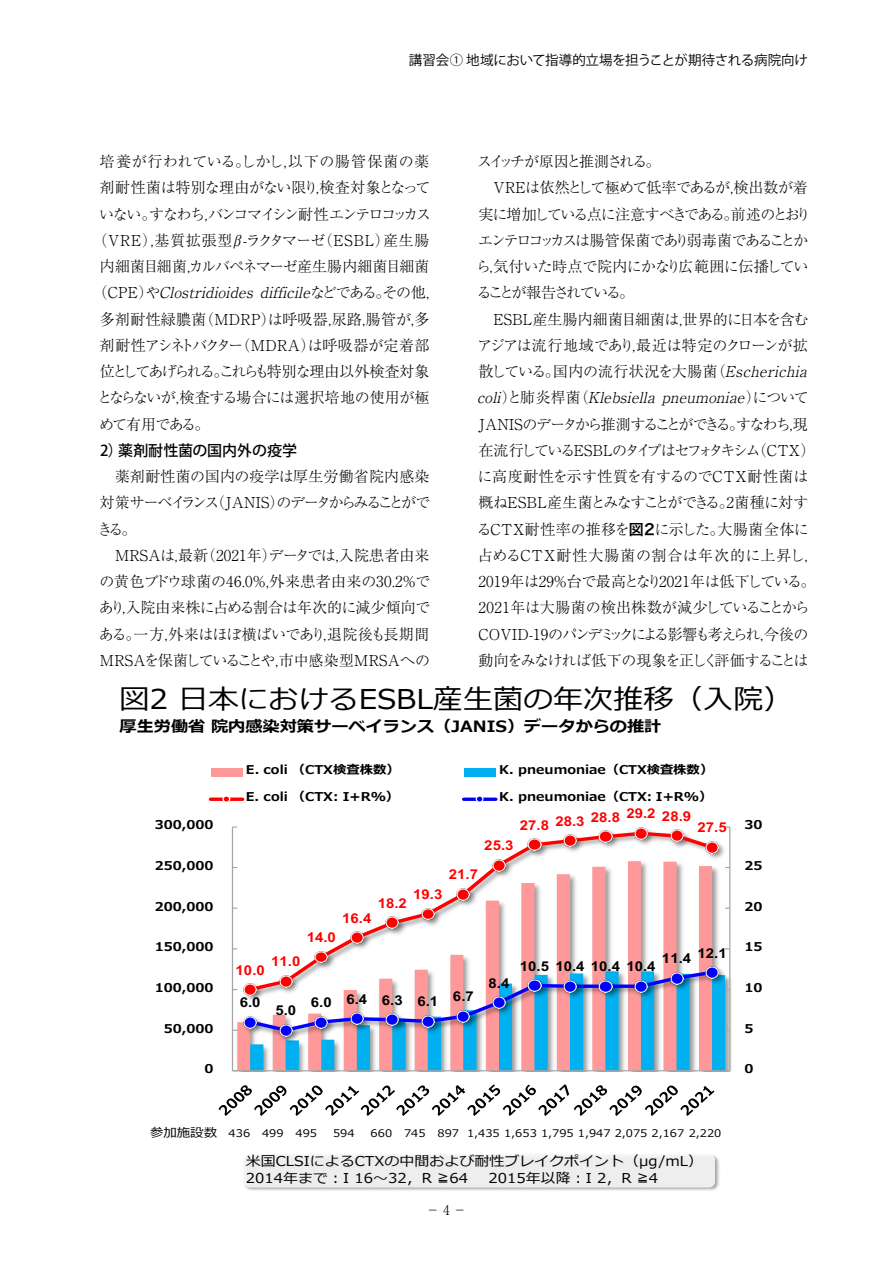
<style>
.page{position:relative;width:893px;height:1263px;background:#fff}
.page>*{position:absolute;margin:0;border:0;box-sizing:border-box;transform-origin:0 0}
.t1{font:27.3px "Meiryo";color:#000;scale:1.1 1}
.t2{font:700 15.6px "Meiryo";color:#000;scale:1.1 1}
.まるの下{font:300 15px/26.2px "Ryumin Pr 6 N";letter-spacing:-.03em;color:#000;text-align:justify}
.まるの下-2{font:300 15px/26.2px "Ryumin Pr 6 N";letter-spacing:-.07em;color:#000}
.まるの下-3{font:300 15px "Ryumin Pr 6 N";letter-spacing:-.115em;color:#000}
.まるの下-4{font:italic 300 15px "Ryumin Pr 6 N";color:#000}
.まるの下-5{font:300 15px "Ryumin Pr 6 N";letter-spacing:.05em;color:#000}
.まるの下-6{font:300 15px "Ryumin Pr 6 N";letter-spacing:.015em;color:#000}
.まるの下-7{font:300 15px "Ryumin Pr 6 N";letter-spacing:.01em;color:#000}
.まるの下-8{font:300 15px "Ryumin Pr 6 N";letter-spacing:-.05em;color:#000}
.まるの下-9{font:300 15px "Ryumin Pr 6 N";letter-spacing:.035em;color:#000}
.t3{font:500 15px "Koz Go Pro";letter-spacing:-.005em;color:#000}
.まるの下-10{font:300 15px "Ryumin Pr 6 N";letter-spacing:-.15em;color:#000}
.まるの下-11{font:300 15px "Ryumin Pr 6 N";letter-spacing:-.095em;color:#000}
.t4{font:13.65px/16.4px "Meiryo";color:#000;scale:1.1 1}
.t5{font:700 13.65px "Arial";color:#f00;scale:1.1 1}
.t6{font:700 13.65px "Arial";color:#000;scale:1.1 1}
.t7{font:700 13.5px "Arial";letter-spacing:.005em;color:#f00;scale:1.1 1}
.t8{font:700 13.5px "Arial";letter-spacing:.005em;color:#000;scale:1.1 1}
.t9{font:13.5px "Koz Go Pro";letter-spacing:-.015em;color:#000}
.t10{font:300 13.5px "Ryumin Pr 6 N";color:#000}
.t11{font:700 12.15px "Meiryo";letter-spacing:-.005em;color:#000;scale:1.1 1}
.t12{font:10.5px "Meiryo";color:#000;scale:1.1 1}
.s1{font-style:normal}
.s2{font-style:italic}
.s3{font-family:"Hira Kaku Pro W6";font-weight:400}
.s4{font-size:12.15px}
</style>
<div class="page">
<img style="left:245px;top:1156px;width:473px;height:35px">
<div style="left:244px;top:1154px;width:471px;height:33px;background:#eeeeef"></div>
<svg style="left:250px;top:987px;width:475px;height:83px"></svg>
<hr style="left:729px;top:827px;width:1px;height:244px;background:#a5a5a6">
<hr style="left:232px;top:827px;width:1px;height:244px;background:#a5a5a6">
<hr style="left:232px;top:1070px;width:498px;height:1px;background:#a5a5a6">
<img style="left:245px;top:987px;width:479px;height:54px">
<img style="left:717px;top:843px;width:8px;height:16px">
<img style="left:240px;top:1020px;width:27px;height:17px">
<img style="left:276px;top:1036px;width:26px;height:9px">
<img style="left:312px;top:1036px;width:26px;height:1px">
<img style="left:717px;top:963px;width:12px;height:24px">
<svg style="left:329px;top:830px;width:388px;height:163px"></svg>
<svg style="left:350px;top:931px;width:13px;height:12px"></svg>
<svg style="left:386px;top:917px;width:13px;height:12px"></svg>
<svg style="left:421px;top:908px;width:13px;height:12px"></svg>
<svg style="left:457px;top:888px;width:13px;height:12px"></svg>
<img style="left:492px;top:859px;width:14px;height:12px">
<svg style="left:528px;top:839px;width:13px;height:12px"></svg>
<img style="left:563px;top:835px;width:14px;height:12px">
<svg style="left:599px;top:831px;width:13px;height:12px"></svg>
<svg style="left:634px;top:827px;width:13px;height:12px"></svg>
<svg style="left:670px;top:830px;width:13px;height:12px"></svg>
<img style="left:705px;top:841px;width:14px;height:12px">
<svg style="left:244px;top:951px;width:472px;height:85px"></svg>
<img style="left:705px;top:966px;width:14px;height:12px">
<svg style="left:219px;top:1084px;width:495px;height:32px"></svg>
<div style="left:211px;top:768px;width:31px;height:8px;background:#f99"></div>
<div style="left:464px;top:768px;width:32px;height:8px;background:#00b0f0"></div>
<svg style="left:211px;top:797px;width:32px;height:4px"></svg>
<div style="left:223px;top:796px;width:7px;height:6px;background:#f00;border-radius:50%"></div>
<div style="left:223px;top:795px;width:7px;height:8px;border:1px solid #fff;border-radius:50%"></div>
<svg style="left:464px;top:797px;width:32px;height:4px"></svg>
<div style="left:476px;top:796px;width:7px;height:6px;background:#00f;border-radius:50%"></div>
<div style="left:476px;top:795px;width:7px;height:8px;border:1px solid #fff;border-radius:50%"></div>
<p class="t9" style="left:409px;top:51px;width:401px">講習会① 地域において指導的立場を担うことが期待される病院向け</p>
<p class="まるの下-9" style="left:100px;top:150px;width:331px">培養が行われている。しかし，以下の腸管保菌の薬</p>
<p class="まるの下" style="left:100px;top:174px;width:332px">剤耐性菌は特別な理由がない限り，検査対象となって</p>
<p class="まるの下-3" style="left:99px;top:202px;width:333px">いない。すなわち，バンコマイシン耐性エンテロコッカス</p>
<p class="まるの下-5" style="left:92px;top:228px;width:339px">（VRE），基質拡張型β-ラクタマーゼ（ESBL）産生腸</p>
<p class="まるの下-8" style="left:100px;top:255px;width:331px">内細菌目細菌，カルバペネマーゼ産生腸内細菌目細菌</p>
<p class="まるの下-4" style="left:92px;top:281px;width:350px"><span class="s1">（ C P E ）や</span> Clostridioides difficile<span class="s1">などである。その他，</span></p>
<p class="まるの下-6" style="left:100px;top:307px;width:331px">多剤耐性緑膿菌（MDRP）は呼吸器，尿路，腸管が，多</p>
<p class="まるの下-7" style="left:100px;top:333px;width:331px">剤耐性アシネトバクター（MDRA）は呼吸器が定着部</p>
<p class="まるの下-3" style="left:100px;top:360px;width:331px">位としてあげられる。これらも特別な理由以外検査対象</p>
<p class="まるの下" style="left:98px;top:384px;width:333px">とならないが，検査する場合には選択培地の使用が極</p>
<p class="まるの下-11" style="left:99px;top:412px;width:112px">めて有用である。</p>
<p class="t3" style="left:85px;top:441px;width:213px">　2）薬剤耐性菌の国内外の疫学</p>
<p class="まるの下" style="left:97px;top:463px;width:334px">　薬剤耐性菌の国内の疫学は厚生労働省院内感染対策サーベイランス（JANIS）のデータからみることができる。</p>
<p class="まるの下" style="left:99px;top:541px;width:333px">　MRSAは，最新（2021年）データでは，入院患者由来の黄色ブドウ球菌の46.0%，外来患者由来の30.2%であり，入院由来株に占める割合は年次的に減少傾向である。一方，外来はほぼ横ばいであり，退院後も長期間MRSAを保菌していることや，市中感染型MRSAへの</p>
<p class="まるの下-10" style="left:477px;top:150px;width:185px">スイッチが原因と推測される。</p>
<p class="まるの下-2" style="left:476px;top:174px;width:336px">　VREは依然として極めて低率であるが，検出数が着実に増加している点に注意すべきである。前述のとおりエンテロコッカスは腸管保菌であり弱毒菌であることから，気付いた時点で院内にかなり広範囲に伝播していることが報告されている。</p>
<p class="まるの下" style="left:477px;top:305px;width:344px;text-align:left">　ESBL産生腸内細菌目細菌は，世界的に日本を含むアジアは流行地域であり，最近は特定のクローンが拡散している。国内の流行状況を大腸菌（<span class="s2">Escherichia coli</span>）と肺炎桿菌（ <span class="s2">Klebsiella pneumoniae</span>）について<br>JANISのデータから推測することができる。すなわち，現在流行しているESBLのタイプはセフォタキシム（CTX）に高度耐性を示す性質を有するのでCTX耐性菌は概ねESBL産生菌とみなすことができる。2菌種に対するCTX耐性率の推移を<span class="s3">図2</span>に示した。大腸菌全体に占めるCTX耐性大腸菌の割合は年次的に上昇し，<br>2019年は29%台で最高となり2021年は低下している。<br>2021年は大腸菌の検出株数が減少していることから<br>COVID-19のパンデミックによる影響も考えられ，今後の動向をみなければ低下の現象を正しく評価することは</p>
<p class="t1" style="left:120px;top:680px;width:614px">図2 日本におけるESBL産生菌の年次推移（入院）</p>
<p class="t2" style="left:120px;top:715px;width:494px">厚生労働省院内感染対策サーベイランス（JANIS）データからの推計</p>
<p class="t11" style="left:246px;top:761px;width:141px">E. coli （CTX検査株数）</p>
<p class="t11" style="left:499px;top:761px;width:196px">K. pneumoniae（CTX検査株数）</p>
<p class="t11" style="left:246px;top:788px;width:141px">E. coli （CTX: I+R%）</p>
<p class="t11" style="left:499px;top:788px;width:195px">K. pneumoniae（CTX: I+R%）</p>
<p class="t11" style="left:155px;top:816px;width:55px">300,000</p>
<p class="t7" style="left:520px;top:807px;width:157px">27.8 28.3 28.8 29.2 28.9</p>
<p class="t5" style="left:697px;top:818px;width:28px">27.5</p>
<p class="t11" style="left:745px;top:816px;width:18px">30</p>
<p class="t7" style="left:484px;top:836px;width:28px">25.3</p>
<p class="t11" style="left:155px;top:857px;width:55px">250,000</p>
<p class="t7" style="left:449px;top:865px;width:28px">21.7</p>
<p class="t11" style="left:745px;top:857px;width:18px">25</p>
<p class="t11" style="left:155px;top:897px;width:55px">200,000</p>
<p class="t7" style="left:378px;top:894px;width:28px">18.2</p>
<p class="t7" style="left:342px;top:908px;width:28px">16.4</p>
<p class="t7" style="left:413px;top:885px;width:28px">19.3</p>
<p class="t11" style="left:745px;top:897px;width:18px">20</p>
<p class="t11" style="left:155px;top:938px;width:55px">150,000</p>
<p class="t7" style="left:236px;top:960px;width:28px">10.0</p>
<p class="t7" style="left:271px;top:952px;width:28px">11.0</p>
<p class="t5" style="left:307px;top:928px;width:28px">14.0</p>
<p class="t8" style="left:662px;top:946px;width:60px">11.4 12.1</p>
<p class="t8" style="left:520px;top:957px;width:125px">10.5 10.4 10.4 10.4</p>
<p class="t11" style="left:745px;top:938px;width:18px">15</p>
<p class="t11" style="left:155px;top:979px;width:55px">100,000</p>
<p class="t8" style="left:240px;top:993px;width:20px">6.0</p>
<p class="t6" style="left:275px;top:1001px;width:20px">5.0</p>
<p class="t8" style="left:311px;top:990px;width:150px">6.0 6.4 6.3 6.1 6.7</p>
<p class="t8" style="left:488px;top:973px;width:20px">8.4</p>
<p class="t11" style="left:745px;top:979px;width:18px">10</p>
<p class="t11" style="left:164px;top:1019px;width:47px">50,000</p>
<p class="t11" style="left:745px;top:1019px;width:10px">5</p>
<p class="t11" style="left:204px;top:1060px;width:10px">0</p>
<p class="t11" style="left:745px;top:1060px;width:10px">0</p>
<p class="t12" style="left:150px;top:1126px;width:153px"><span class="s4">参加施設数</span> 436 499 495</p>
<p class="t12" style="left:333px;top:1126px;width:21px">594</p>
<p class="t12" style="left:371px;top:1126px;width:320px">660 745 897 1,435 1,653 1,795 1,947 2,075 2,167 2,220</p>
<p class="t4" style="left:246px;top:1154px;width:417px">米国CLSIによるCTXの中間および耐性ブレイクポイント（μg/mL）<br>2014年まで：I 16～32，R ≧64</p>
<p class="t4" style="left:488px;top:1170px;width:156px">2015年以降：I 2，R ≧4</p>
<p class="t10" style="left:426px;top:1200px;width:42px">−4−</p>
</div>
